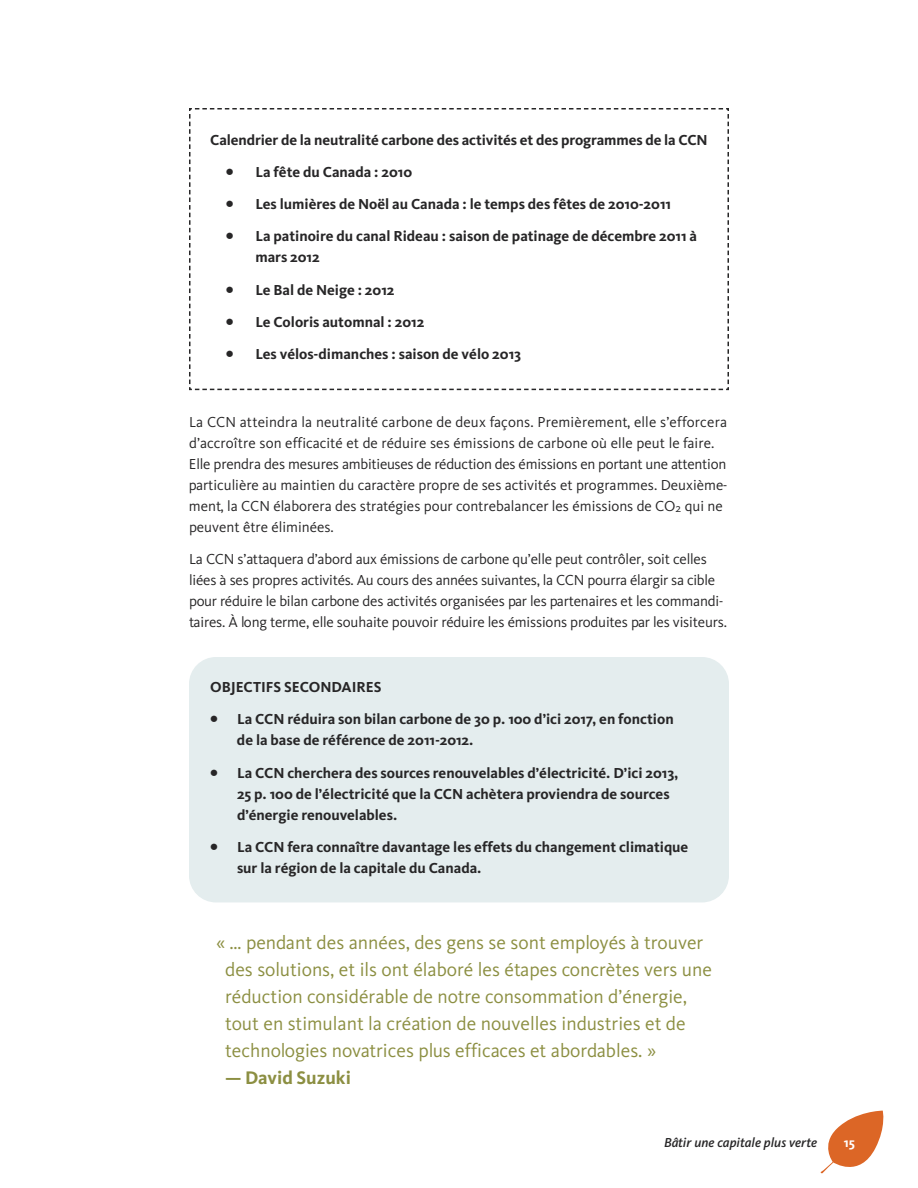
<style>
.page{position:relative;width:918px;height:1188px;background:#fff}
.page>*{position:absolute;margin:0;border:0;box-sizing:border-box;transform-origin:0 0}
.t1{font:19.5px/27px "Kievit";color:#8c8f42}
.t2{font:700 18.9px "Kievit";color:#8c8f42}
.t3{font:15px/21px "Kievit";letter-spacing:-.01em;color:#272627}
.t4{font:700 15px/21px "Kievit";color:#272627}
.t5{font:italic 500 13.5px "Kievit";color:#272627}
.t6{font:700 13.5px "Kievit";color:#fff}
.s1{font-size:18px}
.s2{font-size:12px}
</style>
<div class="page">
<svg style="left:821px;top:1111px;width:62px;height:62px"></svg>
<div style="left:189px;top:657px;width:540px;height:245px;background:#e4edee;border-radius:27px"></div>
<svg style="left:189px;top:108px;width:540px;height:283px"></svg>
<p class="t4" style="left:210px;top:131px;width:499px">Calendrier de la neutralité carbone des activités et des programmes de la CCN</p>
<p class="t4" style="left:226px;top:163px;width:188px"><span class="s1">•</span> La fête du Canada : 2010</p>
<p class="t4" style="left:226px;top:195px;width:447px"><span class="s1">•</span> Les lumières de Noël au Canada : le temps des fêtes de 2010-2011</p>
<p class="t4" style="left:255px;top:228px;width:443px;text-indent:-30px"><span class="s1">•</span> La patinoire du canal Rideau : saison de patinage de décembre 2011 à mars 2012</p>
<p class="t4" style="left:226px;top:281px;width:170px"><span class="s1">•</span> Le Bal de Neige : 2012</p>
<p class="t4" style="left:226px;top:313px;width:200px"><span class="s1">•</span> Le Coloris automnal : 2012</p>
<p class="t4" style="left:226px;top:345px;width:297px"><span class="s1">•</span> Les vélos-dimanches : saison de vélo 2013</p>
<p class="t3" style="left:189px;top:413px;width:540px">La CCN atteindra la neutralité carbone de deux façons. Premièrement, elle s’efforcera d’accroître son efficacité et de réduire ses émissions de carbone où elle peut le faire.<br>Elle prendra des mesures ambitieuses de réduction des émissions en portant une attention particulière au maintien du caractère propre de ses activités et programmes. Deuxième&shy;ment, la CCN élaborera des stratégies pour contrebalancer les émissions de CO<span class="s2">2</span> qui ne peuvent être éliminées.</p>
<p class="t3" style="left:189px;top:550px;width:540px">La CCN s’attaquera d’abord aux émissions de carbone qu’elle peut contrôler, soit celles liées à ses propres activités. Au cours des années suivantes, la CCN pourra élargir sa cible pour réduire le bilan carbone des activités organisées par les partenaires et les commandi&shy;taires. À long terme, elle souhaite pouvoir réduire les émissions produites par les visiteurs.</p>
<p class="t4" style="left:210px;top:678px;width:173px">OBJECTIFS SECONDAIRES</p>
<p class="t4" style="left:237px;top:711px;width:438px;text-indent:-27px"><span class="s1">•</span> La CCN réduira son bilan carbone de 30 p. 100 d’ici 2017, en fonction de la base de référence de 2011-2012.</p>
<p class="t4" style="left:237px;top:764px;width:443px;text-indent:-27px"><span class="s1">•</span> La CCN cherchera des sources renouvelables d’électricité. D’ici 2013,<br>25 p. 100 de l’électricité que la CCN achètera proviendra de sources d’énergie renouvelables.</p>
<p class="t4" style="left:237px;top:838px;width:453px;text-indent:-27px"><span class="s1">•</span> La CCN fera connaître davantage les effets du changement climatique sur la région de la capitale du Canada.</p>
<p class="t1" style="left:225px;top:931px;width:488px;text-indent:-9px">« … pendant des années, des gens se sont employés à trouver des solutions, et ils ont élaboré les étapes concrètes vers une réduction considérable de notre consommation d’énergie, tout en stimulant la création de nouvelles industries et de technologies novatrices plus efficaces et abordables. »</p>
<p class="t2" style="left:225px;top:1071px;width:127px">— David Suzuki</p>
<p class="t5" style="left:664px;top:1138px;width:155px">Bâtir une capitale plus verte</p>
<p class="t6" style="left:844px;top:1138px;width:13px">15</p>
</div>
